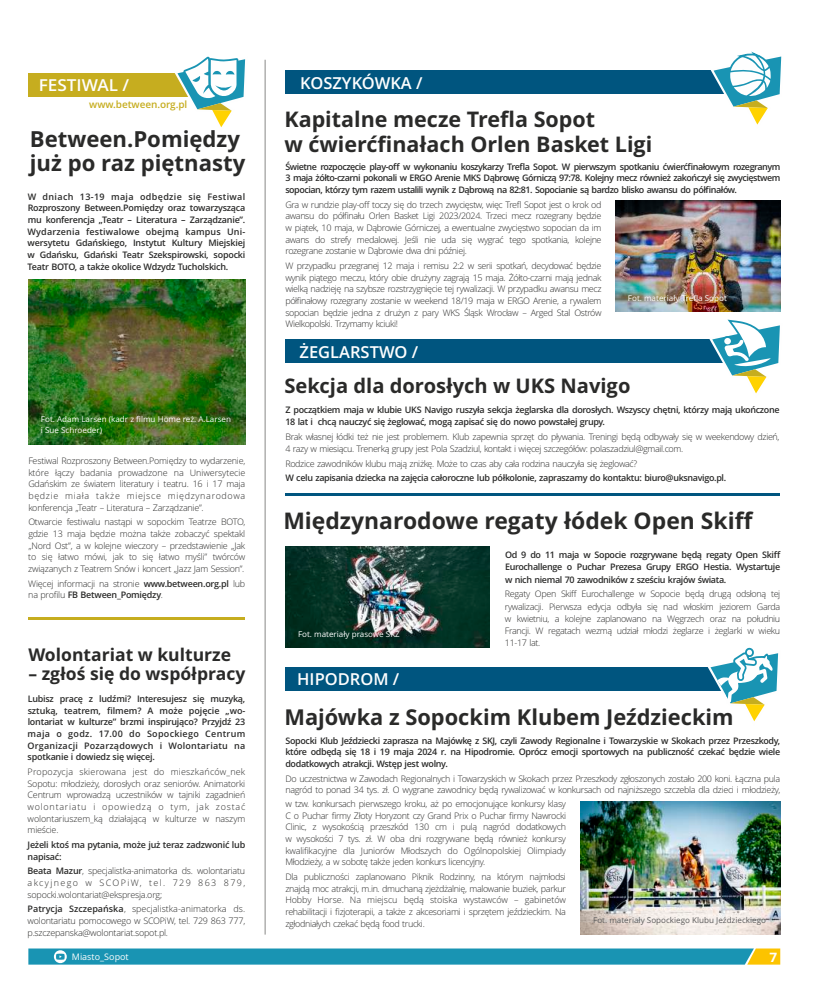
<style>
.page{position:relative;width:820px;height:993px;background:#fff}
.page>*{position:absolute;margin:0;border:0;box-sizing:border-box;transform-origin:0 0}
.t1{font:700 22.9px "Open Sans";color:#2a2a29}
.t2{font:700 22.1px/24.2px "Open Sans";color:#2a2a29}
.t3{font:700 21.8px "Open Sans";color:#2a2a29}
.t4{font:700 21.5px/25px "Open Sans";color:#2a2a29}
.t5{font:700 20.1px "Open Sans";color:#2a2a29}
.t6{font:700 17.5px "Open Sans";color:#2a2a29}
.t7{font:600 16.5px "Open Sans";color:#fefefe}
.t8{font:600 16.5px "Open Sans";color:#fefefe;scale:1.04 1}
.t9{font:700 13px "Open Sans";color:#fefefe;scale:1.04 1}
.t10{font:600 10px "Open Sans";letter-spacing:-.01em;color:#c6ad1f}
.t11{font:300 9px/11.6px "Open Sans";letter-spacing:-.04em;color:#2a2a29;text-align:justify}
.t12{font:600 9px/11.6px "Open Sans";letter-spacing:-.04em;color:#2a2a29;text-align:justify}
.t13{font:9px "Open Sans";color:#fefefe}
.t14{font:8px/10.9px "Open Sans";color:#fefefe}
.t15{font:8px "Open Sans";color:#5c5b5b}
.s1{font-weight:600}
</style>
<div class="page">
<img style="left:285px;top:546px;width:204px;height:101px">
<img style="left:615px;top:201px;width:165px;height:110px">
<hr style="left:264px;top:60px;width:1px;height:874px;background:#888887">
<div style="left:285px;top:339px;width:486px;height:24px;background:#00557f"></div>
<svg style="left:709px;top:319px;width:71px;height:75px"></svg>
<svg style="left:723px;top:337px;width:7px;height:7px"></svg>
<div style="left:285px;top:667px;width:484px;height:23px;background:#00557f"></div>
<svg style="left:707px;top:647px;width:72px;height:75px"></svg>
<svg style="left:28px;top:948px;width:752px;height:16px;background:#2a9aaf"></svg>
<div style="left:285px;top:70px;width:487px;height:24px;background:#00557f"></div>
<svg style="left:710px;top:51px;width:72px;height:74px"></svg>
<img style="left:28px;top:280px;width:217px;height:164px">
<div style="left:28px;top:73px;width:197px;height:24px;background:#c6ad1f"></div>
<svg style="left:174px;top:57px;width:72px;height:71px"></svg>
<img style="left:580px;top:801px;width:200px;height:133px">
<hr style="left:285px;top:492px;width:494px;height:3px;background:#00557f">
<hr style="left:28px;top:617px;width:217px;height:3px;background:#c6ad1f">
<h3 class="t8" style="left:39px;top:78px;width:88px">FESTIWAL /</h3>
<p class="t10" style="left:89px;top:101px;width:99px">www.between.org.pl</p>
<h2 class="t2" style="left:30px;top:129px;width:217px">Between.Pomiędzy już po raz piętnasty</h2>
<p class="t12" style="left:28px;top:191px;width:219px">W dniach 13-19 maja odbędzie się Festiwal Rozproszony Between.Pomiędzy oraz towarzysząca mu konferencja „Teatr – Literatura – Zarządzanie”.<br>Wydarzenia festiwalowe obejmą kampus Uni&shy;wersytetu Gdańskiego, Instytut Kultury Miejskiej w Gdańsku, Gdański Teatr Szekspirowski, sopocki Teatr BOTO, a także okolice Wdzydz Tucholskich.</p>
<p class="t14" style="left:41px;top:414px;width:191px">Fot. Adam Larsen (kadr z filmu Home reż. A.Larsen i Sue Schroeder)</p>
<p class="t11" style="left:28px;top:455px;width:218px">Festiwal Rozproszony Between.Pomiędzy to wydarzenie, które łączy badania prowadzone na Uniwersytecie Gdańskim ze światem literatury i teatru. 16 i 17 maja będzie miała także miejsce międzynarodowa konferencja „Teatr – Literatura – Zarządzanie”.</p>
<p class="t11" style="left:28px;top:517px;width:218px">Otwarcie festiwalu nastąpi w sopockim Teatrze BOTO, gdzie 13 maja będzie można także zobaczyć spektakl „Nord Ost”, a w kolejne wieczory – przedstawienie „Jak to się łatwo mówi, jak to się łatwo myśli” twórców związanych z Teatrem Snów i koncert „Jazz Jam Session”.</p>
<p class="t11" style="left:28px;top:578px;width:218px">Więcej informacji na stronie <span class="s1">www.between.org.pl</span> lub na profilu <span class="s1">FB Between_Pomiędzy</span>.</p>
<h3 class="t6" style="left:28px;top:647px;width:204px">Wolontariat w kulturze</h3>
<h3 class="t6" style="left:28px;top:666px;width:218px">– zgłoś się do współpracy</h3>
<p class="t12" style="left:28px;top:693px;width:219px">Lubisz pracę z ludźmi? Interesujesz się muzyką, sztuką, teatrem, filmem? A może pojęcie „wo&shy;lontariat w kulturze” brzmi inspirująco? Przyjdź 23 maja o godz. 17.00 do Sopockiego Centrum Organizacji Pozarządowych i Wolontariatu na spotkanie i dowiedz się więcej.</p>
<p class="t11" style="left:28px;top:766px;width:219px">Propozycja skierowana jest do mieszkańców_nek Sopotu: młodzieży, dorosłych oraz seniorów. Animatorki Centrum wprowadzą uczestników w tajniki zagadnień wolontariatu i opowiedzą o tym, jak zostać wolontariuszem_ką działającą w kulturze w naszym mieście.</p>
<p class="t12" style="left:28px;top:839px;width:219px">Jeżeli ktoś ma pytania, może już teraz zadzwonić lub napisać:</p>
<p class="t11" style="left:28px;top:865px;width:219px"><span class="s1">Beata Mazur</span>, specjalistka-animatorka ds. wolontariatu akcyjnego w SCOPiW, tel. 729 863 879, sopocki.wolontariat@ekspresja.org;</p>
<p class="t11" style="left:28px;top:903px;width:219px"><span class="s1">Patrycja Szczepańska</span>, specjalistka-animatorka ds. wolontariatu pomocowego w SCOPiW, tel. 729 863 777, p.szczepanska@wolontariat.sopot.pl.</p>
<p class="t13" style="left:72px;top:952px;width:58px">Miasto_Sopot</p>
<h3 class="t7" style="left:300px;top:76px;width:124px">KOSZYKÓWKA /</h3>
<h3 class="t4" style="left:284px;top:109px;width:369px">Kapitalne mecze Trefla Sopot<br>w ćwierćfinałach Orlen Basket Ligi</h3>
<p class="t12" style="left:285px;top:161px;width:496px">Świetne rozpoczęcie play-off w wykonaniu koszykarzy Trefla Sopot. W pierwszym spotkaniu ćwierćfinałowym rozegranym 3 maja żółto-czarni pokonali w ERGO Arenie MKS Dąbrowę Górniczą 97:78. Kolejny mecz również zakończył się zwycięstwem sopocian, którzy tym razem ustalili wynik z Dąbrową na 82:81. Sopocianie są bardzo blisko awansu do półfinałów.</p>
<p class="t11" style="left:285px;top:199px;width:317px">Gra w rundzie play-off toczy się do trzech zwycięstw, więc Trefl Sopot jest o krok od awansu do półfinału Orlen Basket Ligi 2023/2024. Trzeci mecz rozegrany będzie w piątek, 10 maja, w Dąbrowie Górniczej, a ewentualne zwycięstwo sopocian da im awans do strefy medalowej. Jeśli nie uda się wygrać tego spotkania, kolejne rozegrane zostanie w Dąbrowie dwa dni później.</p>
<p class="t11" style="left:285px;top:261px;width:317px">W przypadku przegranej 12 maja i remisu 2:2 w serii spotkań, decydować będzie wynik piątego meczu, który obie drużyny zagrają 15 maja. Żółto-czarni mają jednak wielką nadzieję na szybsze rozstrzygnięcie tej rywalizacji. W przypadku awansu mecz półfinałowy rozegrany zostanie w weekend 18/19 maja w ERGO Arenie, a rywalem sopocian będzie jedna z drużyn z pary WKS Śląsk Wrocław – Arged Stal Ostrów Wielkopolski. Trzymamy kciuki!</p>
<h3 class="t7" style="left:299px;top:345px;width:120px">ŻEGLARSTWO /</h3>
<p class="t14" style="left:627px;top:294px;width:100px">Fot. materiały Trefla Sopot</p>
<h3 class="t5" style="left:284px;top:378px;width:347px">Sekcja dla dorosłych w UKS Navigo</h3>
<p class="t12" style="left:285px;top:404px;width:495px;line-height:12.3px">Z początkiem maja w klubie UKS Navigo ruszyła sekcja żeglarska dla dorosłych. Wszyscy chętni, którzy mają ukończone<br>18 lat i chcą nauczyć się żeglować, mogą zapisać się do nowo powstałej grupy.</p>
<p class="t11" style="left:285px;top:431px;width:495px;line-height:12.3px">Brak własnej łódki też nie jest problemem. Klub zapewnia sprzęt do pływania. Treningi będą odbywały się w weekendowy dzień,<br>4 razy w miesiącu. Trenerką grupy jest Pola Szadziul, kontakt i więcej szczegółów: polaszadziul@gmail.com.</p>
<p class="t11" style="left:285px;top:458px;width:353px">Rodzice zawodników klubu mają zniżkę. Może to czas aby cała rodzina nauczyła się żeglować?</p>
<p class="t12" style="left:285px;top:473px;width:442px">W celu zapisania dziecka na zajęcia całoroczne lub półkolonie, zapraszamy do kontaktu: biuro@uksnavigo.pl.</p>
<h1 class="t1" style="left:283px;top:511px;width:471px">Międzynarodowe regaty łódek Open Skiff</h1>
<p class="t14" style="left:298px;top:628px;width:103px">Fot. materiały prasowe SKŻ</p>
<h3 class="t7" style="left:297px;top:672px;width:104px">HIPODROM /</h3>
<p class="t12" style="left:505px;top:549px;width:277px;line-height:12.3px">Od 9 do 11 maja w Sopocie rozgrywane będą regaty Open Skiff Eurochallenge o Puchar Prezesa Grupy ERGO Hestia. Wystartuje w nich niemal 70 zawodników z sześciu krajów świata.</p>
<p class="t11" style="left:504px;top:588px;width:277px;line-height:12.3px">Regaty Open Skiff Eurochallenge w Sopocie będą drugą odsłoną tej rywalizacji. Pierwsza edycja odbyła się nad włoskim jeziorem Garda w kwietniu, a kolejne zaplanowano na Węgrzech oraz na południu Francji. W regatach wezmą udział młodzi żeglarze i żeglarki w wieku 11-17 lat.</p>
<h3 class="t3" style="left:284px;top:707px;width:450px">Majówka z Sopockim Klubem Jeździeckim</h3>
<p class="t12" style="left:285px;top:735px;width:496px">Sopocki Klub Jeździecki zaprasza na Majówkę z SKJ, czyli Zawody Regionalne i Towarzyskie w Skokach przez Przeszkody, które odbędą się 18 i 19 maja 2024 r. na Hipodromie. Oprócz emocji sportowych na publiczność czekać będzie wiele dodatkowych atrakcji. Wstęp jest wolny.</p>
<p class="t11" style="left:285px;top:773px;width:496px">Do uczestnictwa w Zawodach Regionalnych i Towarzyskich w Skokach przez Przeszkody zgłoszonych zostało 200 koni. Łączna pula nagród to ponad 34 tys. zł. O wygrane zawodnicy będą rywalizować w konkursach od najniższego szczebla dla dzieci i młodzieży,</p>
<p class="t11" style="left:285px;top:798px;width:282px">w tzw. konkursach pierwszego kroku, aż po emocjonujące konkursy klasy C o Puchar firmy Złoty Horyzont czy Grand Prix o Puchar firmy Nawrocki Clinic, z wysokością przeszkód 130 cm i pulą nagród dodatkowych w wysokości 7 tys. zł. W oba dni rozgrywane będą również konkursy kwalifikacyjne dla Juniorów Młodszych do Ogólnopolskiej Olimpiady Młodzieży, a w sobotę także jeden konkurs licencyjny.</p>
<p class="t11" style="left:285px;top:871px;width:282px">Dla publiczności zaplanowano Piknik Rodzinny, na którym najmłodsi znajdą moc atrakcji, m.in. dmuchaną zjeżdżalnię, malowanie buziek, parkur Hobby Horse. Na miejscu będą stoiska wystawców – gabinetów rehabilitacji i fizjoterapii, a także z akcesoriami i sprzętem jeździeckim. Na zgłodniałych czekać będą food trucki.</p>
<p class="t15" style="left:593px;top:916px;width:174px">Fot. materiały Sopockiego Klubu Jeździeckiego</p>
<h3 class="t9" style="left:769px;top:951px;width:9px">7</h3>
</div>
